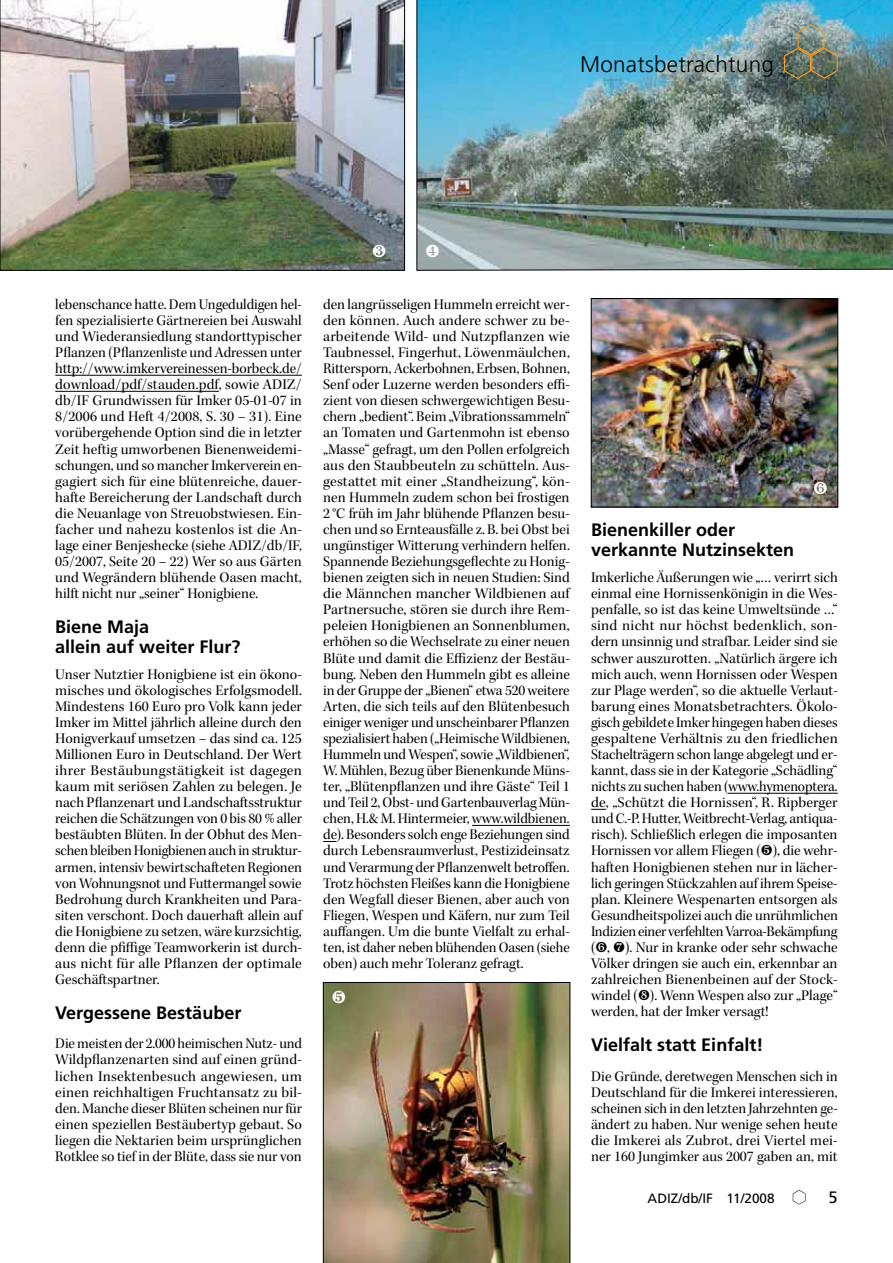
<style>
.page{position:relative;width:893px;height:1263px;background:#fff}
.page>*{position:absolute;margin:0;border:0;box-sizing:border-box;transform-origin:0 0}
.t1{font:300 22.5px "Frutiger LT Std";letter-spacing:.01em;color:#000}
.t2{font:700 18px/19.5px "Frutiger LT Std";color:#000}
.t3{font:16.5px "Frutiger LT Std";color:#000}
.t4{font:15px/16px "Kepler Std Subh";color:#000;text-align:justify}
.t5{font:13.5px "Frutiger LT Std";color:#000}
</style>
<div class="page">
<svg style="left:793px;top:1190px;width:12px;height:14px"></svg>
<hr style="left:55px;top:375px;width:247px;height:1px;background:#000">
<hr style="left:55px;top:391px;width:164px;height:1px;background:#000">
<hr style="left:472px;top:825px;width:98px;height:1px;background:#000">
<svg style="left:323px;top:841px;width:13px;height:1px"></svg>
<hr style="left:728px;top:793px;width:110px;height:1px;background:#000">
<svg style="left:591px;top:809px;width:15px;height:1px"></svg>
<img style="left:0;top:0;width:405px;height:270px">
<img style="left:417px;top:0;width:476px;height:271px">
<svg style="left:784px;top:24px;width:54px;height:55px;background:#7b8472"></svg>
<img style="left:323px;top:982px;width:247px;height:281px">
<img style="left:593px;top:300px;width:243px;height:205px">
<div style="left:591px;top:298px;width:247px;height:209px;border:1px solid #000"></div>
<svg style="left:333px;top:990px;width:12px;height:13px"></svg>
<svg style="left:814px;top:482px;width:13px;height:12px"></svg>
<svg style="left:373px;top:244px;width:66px;height:13px"></svg>
<h1 class="t1" style="left:580px;top:53px;width:195px">Monatsbetrachtung</h1>
<p class="t4" style="left:55px;top:297px;width:248px">lebenschance hatte. Dem Ungeduldigen hel&shy;fen spezialisierte Gärtnereien bei Auswahl und Wiederansiedlung standorttypischer Pflanzen (Pflanzenliste und Adressen unter http://www.imkervereinessen-borbeck.de/ download/pdf/stauden.pdf, sowie ADIZ/ db/IF Grundwissen für Imker 05-01-07 in 8/2006 und Heft 4/2008, S. 30 – 31). Eine vorübergehende Option sind die in letzter Zeit heftig umworbenen Bienenweidemi&shy;schungen, und so mancher Imkerverein en&shy;gagiert sich für eine blütenreiche, dauer&shy;hafte Bereicherung der Landschaft durch die Neuanlage von Streuobstwiesen. Ein&shy;facher und nahezu kostenlos ist die An&shy;lage einer Benjeshecke (siehe ADIZ/db/IF, 05/2007, Seite 20 – 22) Wer so aus Gärten und Wegrändern blühende Oasen macht, hilft nicht nur „seiner“ Honigbiene.</p>
<p class="t2" style="left:55px;top:618px;width:187px">Biene Maja<br>allein auf weiter Flur?</p>
<p class="t4" style="left:55px;top:667px;width:248px">Unser Nutztier Honigbiene ist ein ökono&shy;misches und ökologisches Erfolgsmodell.<br>Mindestens 160 Euro pro Volk kann jeder Imker im Mittel jährlich alleine durch den Honigverkauf umsetzen – das sind ca. 125<br>Millionen Euro in Deutschland. Der Wert ihrer Bestäubungstätigkeit ist dagegen kaum mit seriösen Zahlen zu belegen. Je nach Pflanzenart und Landschaftsstruktur reichen die Schätzungen von 0 bis 80 % aller bestäubten Blüten. In der Obhut des Men&shy;schen bleiben Honigbienen auch in struktur&shy;armen, intensiv bewirtschafteten Regionen von Wohnungsnot und Futtermangel sowie Bedrohung durch Krankheiten und Para&shy;siten verschont. Doch dauerhaft allein auf die Honigbiene zu setzen, wäre kurzsichtig, denn die pfiffige Teamworkerin ist durch&shy;aus nicht für alle Pflanzen der optimale Geschäftspartner.</p>
<p class="t2" style="left:55px;top:1004px;width:188px">Vergessene Bestäuber</p>
<p class="t4" style="left:55px;top:1037px;width:248px">Die meisten der 2.000 heimischen Nutz- und Wildpflanzenarten sind auf einen gründ&shy;lichen Insektenbesuch angewiesen, um einen reichhaltigen Fruchtansatz zu bil&shy;den. Manche dieser Blüten scheinen nur für einen speziellen Bestäubertyp gebaut. So liegen die Nektarien beim ursprünglichen Rotklee so tief in der Blüte, dass sie nur von</p>
<p class="t4" style="left:323px;top:297px;width:248px">den langrüsseligen Hummeln erreicht wer&shy;den können. Auch andere schwer zu be&shy;arbeitende Wild- und Nutzpflanzen wie Taubnessel, Fingerhut, Löwenmäulchen, Rittersporn, Ackerbohnen, Erbsen, Bohnen, Senf oder Luzerne werden besonders effi&shy;zient von diesen schwergewichtigen Besu&shy;chern „bedient“. Beim „Vibrationssammeln“ an Tomaten und Gartenmohn ist ebenso „Masse“ gefragt, um den Pollen erfolgreich aus den Staubbeuteln zu schütteln. Aus&shy;gestattet mit einer „Standheizung“, kön&shy;nen Hummeln zudem schon bei frostigen 2 °C früh im Jahr blühende Pflanzen besu&shy;chen und so Ernteausfälle z. B. bei Obst bei ungünstiger Witterung verhindern helfen.<br>Spannende Beziehungsgeflechte zu Honig&shy;bienen zeigten sich in neuen Studien: Sind die Männchen mancher Wildbienen auf Partnersuche, stören sie durch ihre Rem&shy;peleien Honigbienen an Sonnenblumen, erhöhen so die Wechselrate zu einer neuen Blüte und damit die Effizienz der Bestäu&shy;bung. Neben den Hummeln gibt es alleine in der Gruppe der „Bienen“ etwa 520 weitere Arten, die sich teils auf den Blütenbesuch einiger weniger und unscheinbarer Pflanzen spezialisiert haben („Heimische Wildbienen, Hummeln und Wespen“, sowie „Wildbienen“, W. Mühlen, Bezug über Bienenkunde Müns&shy;ter, „Blütenpflanzen und ihre Gäste“ Teil 1 und Teil 2, Obst- und Gartenbauverlag Mün&shy;chen, H.&amp; M. Hintermeier, www.wildbienen. de). Besonders solch enge Beziehungen sind durch Lebensraumverlust, Pestizideinsatz und Verarmung der Pflanzenwelt betroffen.<br>Trotz höchsten Fleißes kann die Honigbiene den Wegfall dieser Bienen, aber auch von Fliegen, Wespen und Käfern, nur zum Teil auffangen. Um die bunte Vielfalt zu erhal&shy;ten, ist daher neben blühenden Oasen (siehe oben) auch mehr Toleranz gefragt.</p>
<p class="t2" style="left:591px;top:521px;width:205px">Bienenkiller oder verkannte Nutzinsekten</p>
<p class="t4" style="left:591px;top:570px;width:248px">Imkerliche Äußerungen wie „… verirrt sich einmal eine Hornissenkönigin in die Wes&shy;penfalle, so ist das keine Umweltsünde …“ sind nicht nur höchst bedenklich, son&shy;dern unsinnig und strafbar. Leider sind sie schwer auszurotten. „Natürlich ärgere ich mich auch, wenn Hornissen oder Wespen zur Plage werden“, so die aktuelle Verlaut&shy;barung eines Monatsbetrachters. Ökolo&shy;gisch gebildete Imker hingegen haben dieses gespaltene Verhältnis zu den friedlichen Stachelträgern schon lange abgelegt und er&shy;kannt, dass sie in der Kategorie „Schädling“ nichts zu suchen haben (www.hymenoptera. de, „Schützt die Hornissen“, R. Ripberger und C.-P. Hutter, Weitbrecht-Verlag, antiqua&shy;risch). Schließlich erlegen die imposanten Hornissen vor allem Fliegen ( ), die wehr&shy;haften Honigbienen stehen nur in lächer&shy;lich geringen Stückzahlen auf ihrem Speise&shy;plan. Kleinere Wespenarten entsorgen als Gesundheitspolizei auch die unrühmlichen Indizien einer verfehlten Varroa-Bekämpfung ( , ). Nur in kranke oder sehr schwache Völker dringen sie auch ein, erkennbar an zahlreichen Bienenbeinen auf der Stock&shy;windel ( ). Wenn Wespen also zur „Plage“ werden, hat der Imker versagt!</p>
<p class="t2" style="left:591px;top:1036px;width:174px">Vielfalt statt Einfalt!</p>
<p class="t4" style="left:591px;top:1069px;width:248px">Die Gründe, deretwegen Menschen sich in Deutschland für die Imkerei interessieren, scheinen sich in den letzten Jahrzehnten ge&shy;ändert zu haben. Nur wenige sehen heute die Imkerei als Zubrot, drei Viertel mei&shy;ner 160 Jungimker aus 2007 gaben an, mit</p>
<p class="t5" style="left:648px;top:1190px;width:128px">ADIZ/db/IF 11/2008</p>
<p class="t3" style="left:828px;top:1187px;width:11px">5</p>
</div>
